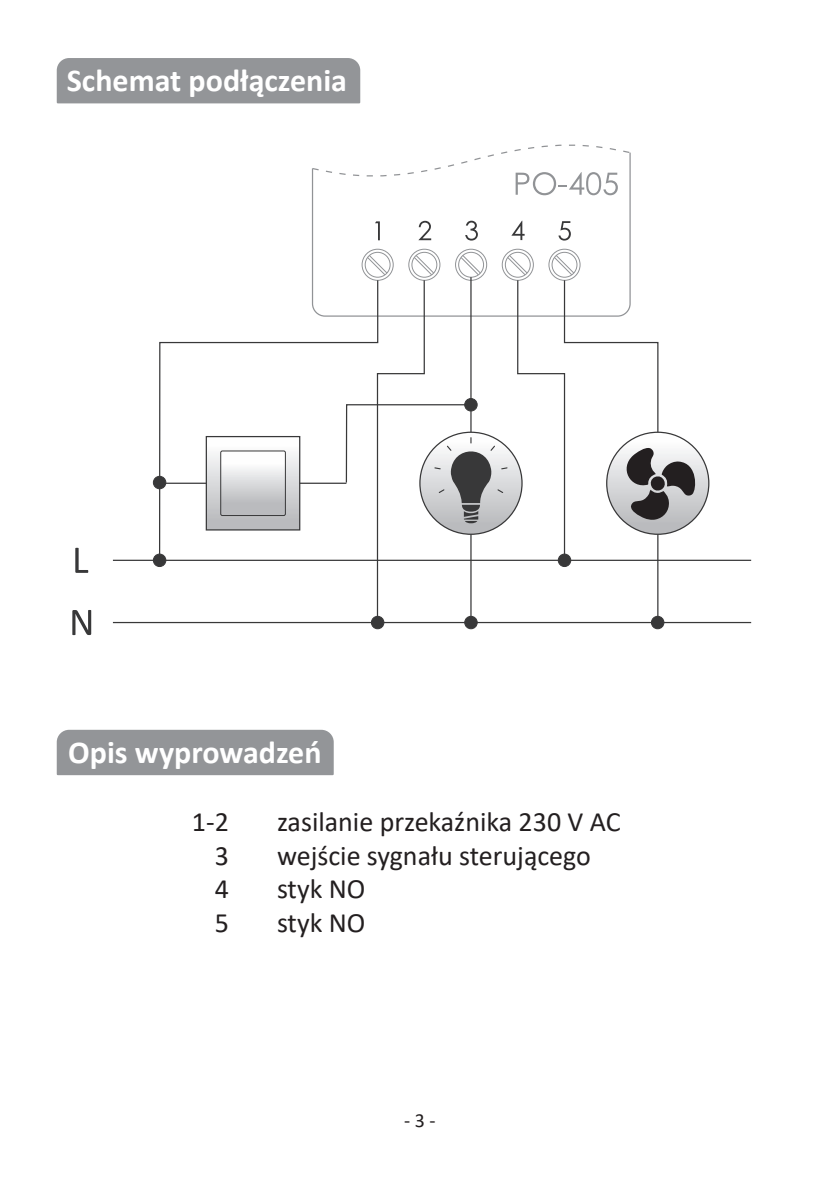
<style>
.page{position:relative;width:840px;height:1191px;background:#fff}
.page>*{position:absolute;margin:0;border:0;box-sizing:border-box;transform-origin:0 0}
.t1{font:700 32px "Calibri";color:#fff}
.t2{font:28px "Calibri";color:#231f20}
.t3{font:20px "Calibri";color:#231f20}
</style>
<div class="page">
<svg style="left:311px;top:195px;width:320px;height:84px"></svg>
<svg style="left:311px;top:144px;width:320px;height:51px"></svg>
<div style="left:361px;top:249px;width:32px;height:31px;border:1px solid #919396;border-radius:50%"></div>
<div style="left:455px;top:249px;width:31px;height:31px;border:1px solid #919396;border-radius:50%"></div>
<div style="left:501px;top:249px;width:32px;height:31px;border:1px solid #919396;border-radius:50%"></div>
<div style="left:548px;top:249px;width:32px;height:31px;border:1px solid #919396;border-radius:50%"></div>
<div style="left:408px;top:249px;width:32px;height:31px;border:1px solid #919396;border-radius:50%"></div>
<svg style="left:418px;top:221px;width:13px;height:19px"></svg>
<svg style="left:465px;top:221px;width:12px;height:19px"></svg>
<svg style="left:511px;top:221px;width:13px;height:19px"></svg>
<svg style="left:558px;top:221px;width:12px;height:19px"></svg>
<svg style="left:375px;top:221px;width:4px;height:19px"></svg>
<div style="left:364px;top:252px;width:26px;height:25px;border:1px solid #919396;border-radius:50%"></div>
<div style="left:411px;top:252px;width:26px;height:25px;border:1px solid #919396;border-radius:50%"></div>
<div style="left:458px;top:252px;width:25px;height:25px;border:1px solid #919396;border-radius:50%"></div>
<div style="left:504px;top:252px;width:26px;height:25px;border:1px solid #919396;border-radius:50%"></div>
<div style="left:551px;top:252px;width:26px;height:25px;border:1px solid #919396;border-radius:50%"></div>
<hr style="left:113px;top:622px;width:637px;height:1px;background:#383839">
<hr style="left:113px;top:559px;width:637px;height:2px;background:#383839">
<svg style="left:75px;top:548px;width:13px;height:25px"></svg>
<svg style="left:72px;top:610px;width:19px;height:25px"></svg>
<svg style="left:158px;top:279px;width:187px;height:281px"></svg>
<div style="left:371px;top:616px;width:12px;height:13px;background:#383839;border-radius:50%"></div>
<div style="left:371px;top:616px;width:13px;height:13px;border:1px solid #383839;border-radius:50%"></div>
<div style="left:464px;top:616px;width:13px;height:13px;background:#383839;border-radius:50%"></div>
<div style="left:464px;top:616px;width:13px;height:13px;border:1px solid #383839;border-radius:50%"></div>
<svg style="left:606px;top:432px;width:102px;height:102px"></svg>
<div style="left:651px;top:616px;width:12px;height:13px;background:#383839;border-radius:50%"></div>
<div style="left:650px;top:616px;width:13px;height:13px;border:1px solid #383839;border-radius:50%"></div>
<svg style="left:345px;top:254px;width:352px;height:370px"></svg>
<div style="left:153px;top:554px;width:13px;height:12px;background:#383839;border-radius:50%"></div>
<div style="left:153px;top:554px;width:13px;height:13px;border:1px solid #383839;border-radius:50%"></div>
<div style="left:153px;top:476px;width:13px;height:13px;background:#383839;border-radius:50%"></div>
<div style="left:153px;top:476px;width:13px;height:13px;border:1px solid #383839;border-radius:50%"></div>
<div style="left:464px;top:398px;width:13px;height:13px;background:#383839;border-radius:50%"></div>
<div style="left:464px;top:398px;width:13px;height:13px;border:1px solid #383839;border-radius:50%"></div>
<div style="left:206px;top:436px;width:93px;height:94px;background:linear-gradient(to bottom,#fff,#b4b5b8)"></div>
<div style="left:205px;top:436px;width:95px;height:94px;border:1px solid #383839"></div>
<svg style="left:222px;top:452px;width:61px;height:62px"></svg>
<div style="left:220px;top:450px;width:65px;height:66px;border:1px solid #383839;border-radius:2px"></div>
<hr style="left:159px;top:482px;width:47px;height:2px;background:#383839">
<hr style="left:299px;top:482px;width:47px;height:2px;background:#383839">
<div style="left:57px;top:58px;width:303px;height:45px;background:#939598"></div>
<div style="left:57px;top:730px;width:276px;height:45px;background:#939598"></div>
<p class="t1" style="left:67px;top:58px;width:281px">Schemat podłączenia</p>
<p class="t1" style="left:68px;top:729px;width:255px">Opis wyprowadzeń</p>
<p class="t2" style="left:192px;top:802px;width:38px">1-2</p>
<p class="t2" style="left:277px;top:802px;width:345px">zasilanie przekaźnika 230 V AC</p>
<p class="t2" style="left:215px;top:836px;width:16px">3</p>
<p class="t2" style="left:277px;top:836px;width:315px">wejście sygnału sterującego</p>
<p class="t2" style="left:215px;top:869px;width:16px">4</p>
<p class="t2" style="left:277px;top:869px;width:90px">styk NO</p>
<p class="t2" style="left:215px;top:903px;width:16px">5</p>
<p class="t2" style="left:277px;top:903px;width:90px">styk NO</p>
<p class="t3" style="left:404px;top:1106px;width:33px">- 3 -</p>
</div>
